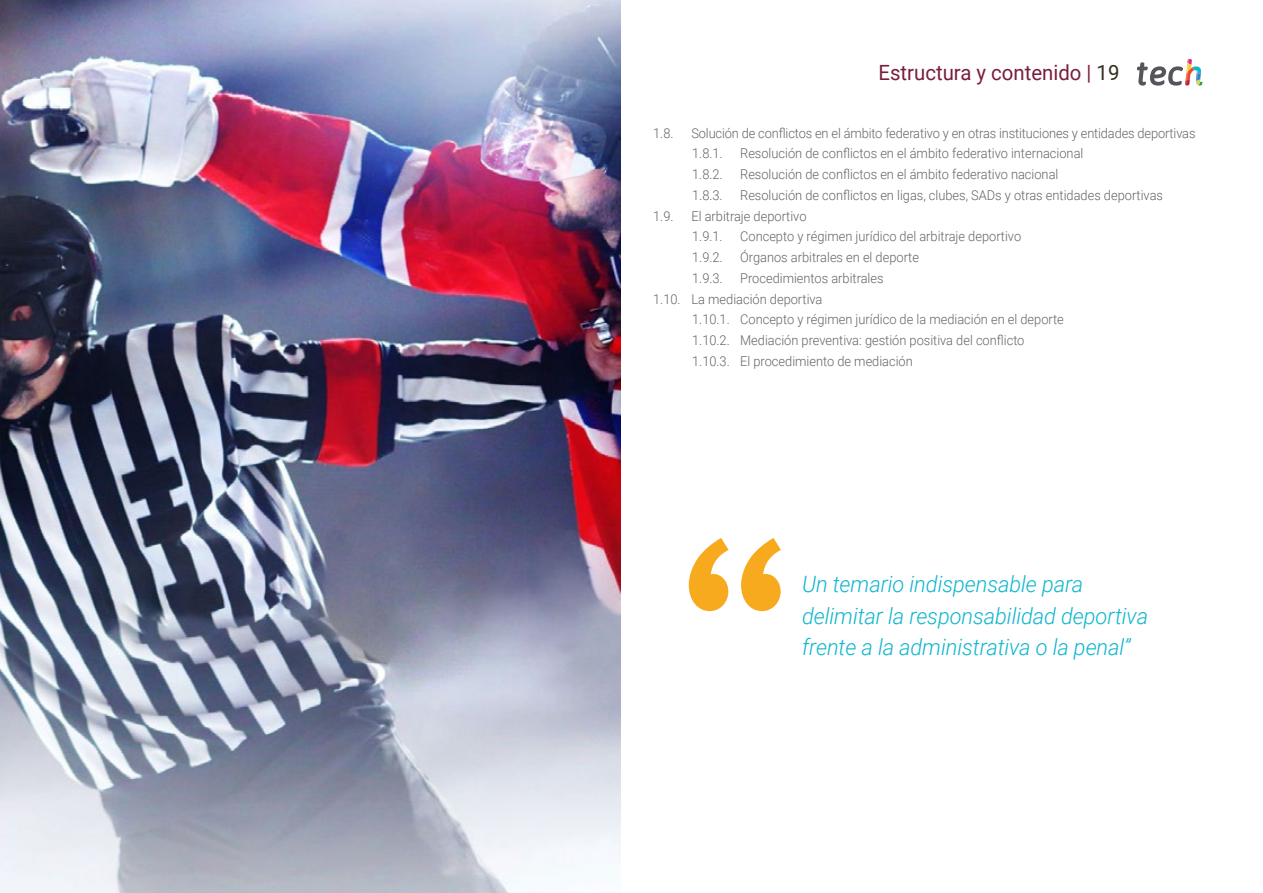
<style>
.page{position:relative;width:1263px;height:893px;background:#fff}
.page>*{position:absolute;margin:0;border:0;box-sizing:border-box;transform-origin:0 0}
.t1{font:italic 300 22.5px/31.5px "Roboto";letter-spacing:-.005em;color:#0fb6cf}
.t2{font:21px "Roboto";color:#791e3c}
.t3{font:300 13.5px/20.7px "Roboto";color:#61646a;scale:.95 1}
.s1{color:#312e20}
</style>
<div class="page">
<svg style="left:689px;top:538px;width:92px;height:73px"></svg>
<img style="left:0;top:0;width:621px;height:893px">
<svg style="left:1137px;top:59px;width:65px;height:27px"></svg>
<h2 class="t2" style="left:878px;top:57px;width:242px">Estructura y contenido | <span class="s1">19</span></h2>
<p class="t3" style="left:653px;top:122px;width:23px">1.8.</p>
<p class="t3" style="left:691px;top:122px;width:532px">Solución de conflictos en el ámbito federativo y en otras instituciones y entidades deportivas<br>1.8.1.</p>
<p class="t3" style="left:740px;top:143px;width:363px">Resolución de conflictos en el ámbito federativo internacional</p>
<p class="t3" style="left:692px;top:164px;width:34px">1.8.2.</p>
<p class="t3" style="left:740px;top:164px;width:336px">Resolución de conflictos en el ámbito federativo nacional</p>
<p class="t3" style="left:692px;top:184px;width:34px">1.8.3.</p>
<p class="t3" style="left:740px;top:184px;width:447px">Resolución de conflictos en ligas, clubes, SADs y otras entidades deportivas</p>
<p class="t3" style="left:653px;top:205px;width:23px">1.9.</p>
<p class="t3" style="left:691px;top:205px;width:123px">El arbitraje deportivo<br>1.9.1.</p>
<p class="t3" style="left:740px;top:226px;width:297px">Concepto y régimen jurídico del arbitraje deportivo</p>
<p class="t3" style="left:692px;top:247px;width:34px">1.9.2.</p>
<p class="t3" style="left:740px;top:247px;width:190px">Órganos arbitrales en el deporte</p>
<p class="t3" style="left:692px;top:267px;width:34px">1.9.3.</p>
<p class="t3" style="left:653px;top:267px;width:244px;text-indent:87px">Procedimientos arbitrales<br>1.10. La mediación deportiva</p>
<p class="t3" style="left:692px;top:309px;width:393px">1.10.1. Concepto y régimen jurídico de la mediación en el deporte<br>1.10.2. Mediación preventiva: gestión positiva del conflicto<br>1.10.3. El procedimiento de mediación</p>
<h1 class="t1" style="left:802px;top:568px;width:347px">Un temario indispensable para delimitar la responsabilidad deportiva frente a la administrativa o la penal”</h1>
</div>
